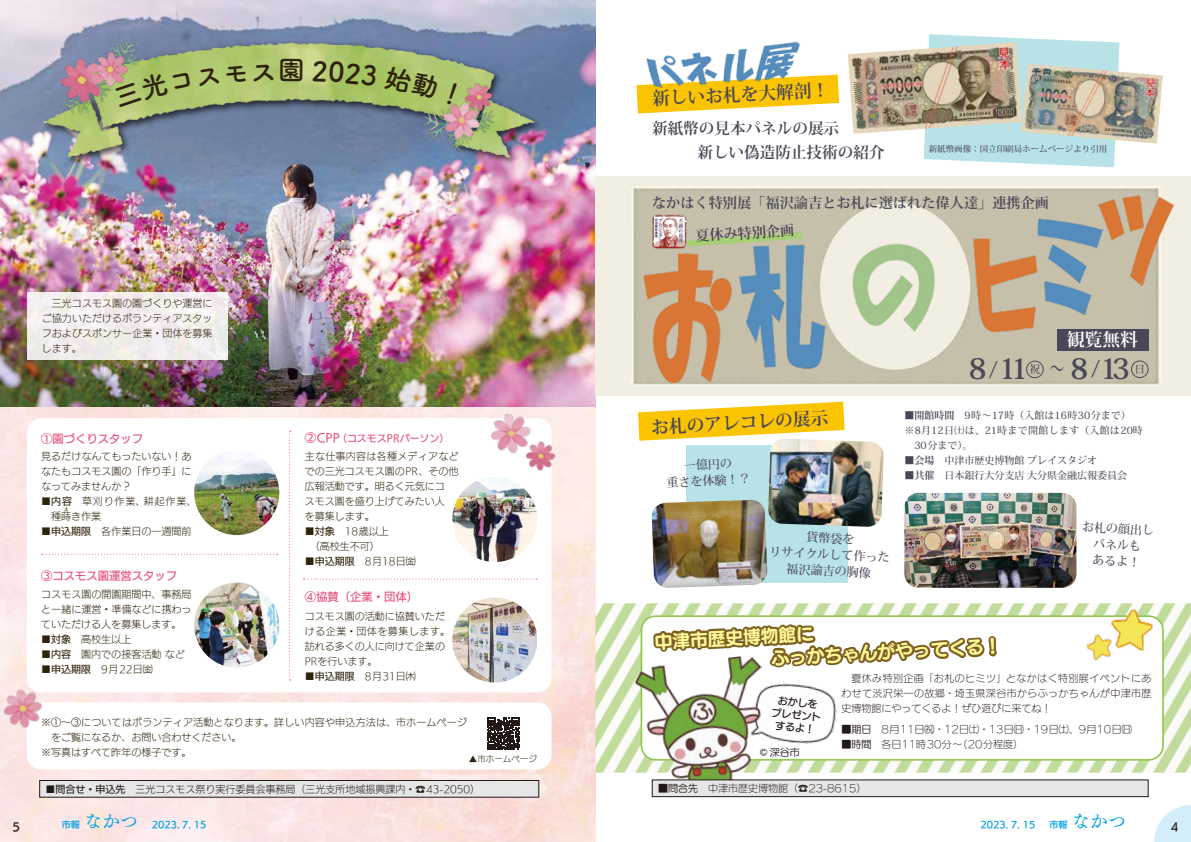
<style>
.page{position:relative;width:1191px;height:842px;background:#fff}
.page>*{position:absolute;margin:0;border:0;box-sizing:border-box;transform-origin:0 0}
.t1{font:700 28.3px "Koz Min Pr 6 N";color:#4b4758}
.t2{font:26.9px "Tsuku A Rd Gothic Std B";color:#2f220a}
.t3{font:500 22px "Koz Min Pr 6 N";color:#4b4758}
.t4{font:18px "UD Mincho Pr 6 M";color:#00a0e9}
.t5{font:17.7px "UD Marugo Large Pr 6 N B";color:#fff899}
.t6{font:700 17.7px "Koz Min Pr 6 N";color:#4b4758}
.t7{font:700 17.7px "Koz Min Pr 6 N";color:#fff}
.t8{font:700 15.6px "Koz Min Pr 6 N";color:#4b4758}
.t9{font:700 14.2px "Koz Min Pr 6 N";color:#4b4758}
.t10{font:500 12px/16.3px "Koz Min Pr 6 N";color:#4b4758;text-align:center}
.t11{font:11.3px "UD Kakugo Large Pr 6 N M";color:#e84b77}
.t12{font:11px "UD Kakugo Large Pr 6 DB";color:#221815}
.t13{font:500 10.6px "Koz Min Pr 6 N";color:#4b4758}
.t14{font:10px/15px "UD Kakugo Large Pr 6 N L";color:#2f220a}
.t15{font:10px/15px "UD Marugo Large Pr 6 N L";color:#221815;text-align:justify}
.t16{font:500 10px "Koz Min Pr 6 N";color:#4b4758}
.t17{font:10px "UD Kakugo Large Pr 6 N L";color:#221815}
.t18{font:10px "UD Marugo Large Pr 6 N L";letter-spacing:.025em;color:#221815}
.t19{font:500 10px "Koz Min Pr 6 N";letter-spacing:.03em;color:#4b4758}
.t20{font:10px/15px "UD Kakugo Large Pr 6 N L";letter-spacing:.085em;color:#2f220a}
.t21{font:10px/12.8px "UD Marugo Large Pr 6 N DB";color:#221815;text-align:center}
.t22{font:10px "UD Marugo Large Pr 6 N M";color:#221815}
.t23{font:9.9px "UD Kakugo Large Pr 6 N M";color:#e84b77}
.t24{font:9px "UD Kakugo Large Pr 6 DB";color:#00a0e9}
.t25{font:500 8.5px "Koz Min Pr 6 N";color:#4b4758}
.t26{font:8.5px "UD Kakugo Large Pr 6 N L";color:#2f220a}
.t27{font:4.5px "UD Kakugo Large Pr 6 N R";color:#2f220a}
.s1{font-family:"UD Kakugo Large Pr 6 N M"}
.s2{font-family:"Koz Min Pro";font-weight:400}
.s3{font-weight:700}
.s4{font-family:"UD Marugo Large Pr 6 N M"}
.s5{font-family:"UD Mincho Pr 6 M";font-size:18px}
.s6{font-family:"UD Kakugo Large Pr 6 DB";font-size:9px}
</style>
<div class="page">
<img style="left:0;top:0;width:595px;height:842px">
<img style="left:595px;top:603px;width:56px;height:170px">
<img style="left:1148px;top:603px;width:43px;height:170px">
<img style="left:595px;top:177px;width:596px;height:219px">
<div style="left:686px;top:445px;width:161px;height:138px;background:#b7e2e8"></div>
<svg style="left:923px;top:34px;width:196px;height:133px"></svg>
<img style="left:37px;top:26px;width:507px;height:143px">
<img style="left:44px;top:32px;width:496px;height:127px">
<img style="left:37px;top:31px;width:118px;height:95px">
<img style="left:411px;top:79px;width:93px;height:87px">
<img style="left:459px;top:76px;width:41px;height:41px">
<div style="left:27px;top:418px;width:524px;height:274px;background:#fff;border-radius:14px"></div>
<div style="left:27px;top:702px;width:524px;height:67px;background:#fff;border-radius:14px"></div>
<img style="left:0;top:680px;width:52px;height:56px">
<img style="left:481px;top:403px;width:60px;height:51px">
<img style="left:519px;top:434px;width:44px;height:43px">
<img style="left:194px;top:450px;width:85px;height:85px;border-radius:43px">
<img style="left:194px;top:583px;width:85px;height:85px;border-radius:43px">
<img style="left:452px;top:477px;width:85px;height:85px;border-radius:43px">
<img style="left:452px;top:597px;width:85px;height:85px">
<img style="left:1148px;top:603px;width:14px;height:53px">
<img style="left:633px;top:654px;width:18px;height:119px">
<img style="left:651px;top:214px;width:35px;height:35px">
<img style="left:635px;top:254px;width:104px;height:128px">
<img style="left:734px;top:245px;width:102px;height:125px">
<img style="left:842px;top:241px;width:102px;height:94px">
<img style="left:970px;top:239px;width:74px;height:92px">
<img style="left:1030px;top:218px;width:74px;height:96px">
<img style="left:1097px;top:195px;width:77px;height:91px">
<img style="left:848px;top:42px;width:174px;height:92px">
<img style="left:1021px;top:64px;width:141px;height:80px">
<img style="left:769px;top:440px;width:115px;height:25px">
<svg style="left:687px;top:232px;width:115px;height:14px;background:#b7c692"></svg>
<div style="left:27px;top:292px;width:200px;height:68px;background:#f3eeed"></div>
<div style="left:40px;top:780px;width:499px;height:17px;background:#e6e6e6"></div>
<div style="left:40px;top:780px;width:499px;height:17px;border:1px solid #221815"></div>
<svg style="left:289px;top:431px;width:1px;height:249px"></svg>
<svg style="left:42px;top:554px;width:236px;height:1px"></svg>
<svg style="left:303px;top:578px;width:234px;height:1px"></svg>
<img style="left:651px;top:465px;width:497px;height:333px">
<svg style="left:636px;top:75px;width:203px;height:38px"></svg>
<img style="left:636px;top:41px;width:169px;height:52px">
<div style="left:1026px;top:361px;width:17px;height:17px;border:1px solid #4b4758;border-radius:50%"></div>
<div style="left:1131px;top:361px;width:17px;height:17px;border:1px solid #4b4758;border-radius:50%"></div>
<div style="left:1057px;top:329px;width:91px;height:22px;background:#4b4758"></div>
<svg style="left:638px;top:402px;width:206px;height:39px"></svg>
<svg style="left:1154px;top:805px;width:37px;height:37px"></svg>
<svg style="left:487px;top:718px;width:32px;height:32px"></svg>
<svg style="left:114px;top:71px;width:77px;height:36px;background:#afc56f"></svg>
<svg style="left:197px;top:68px;width:23px;height:19px"></svg>
<svg style="left:226px;top:64px;width:48px;height:19px"></svg>
<svg style="left:313px;top:60px;width:64px;height:27px;background:#aec76b"></svg>
<svg style="left:384px;top:66px;width:55px;height:34px;background:#abc668"></svg>
<svg style="left:447px;top:82px;width:10px;height:23px"></svg>
<h2 class="t2" style="left:278px;top:49px;width:29px">園</h2>
<p class="t14" style="left:42px;top:296px;width:172px;text-align:justify">　三光コスモス園の園づくりや運営にご協力いただけるボランティアスタッフおよびスポンサー企業・団体を募集します。</p>
<p class="t11" style="left:41px;top:432px;width:104px">①園づくりスタッフ</p>
<p class="t11" style="left:305px;top:432px;width:36px">②CPP</p>
<p class="t23" style="left:337px;top:433px;width:114px">（コスモスPRパーソン）</p>
<p class="t14" style="left:41px;top:449px;width:152px;text-align:justify">見るだけなんてもったいない！あなたもコスモス園の「作り手」になってみませんか？</p>
<p class="t20" style="left:41px;top:494px;width:157px"><span class="s1">■内容</span>　草刈り作業、耕起作業、　種蒔き作業</p>
<p class="t14" style="left:41px;top:524px;width:152px"><span class="s1">■申込期限</span>　各作業日の一週間前</p>
<p class="t27" style="left:64px;top:507px;width:6px">ま</p>
<p class="t11" style="left:41px;top:570px;width:138px">③コスモス園運営スタッフ</p>
<p class="t14" style="left:41px;top:587px;width:152px;text-align:justify">コスモス園の開園期間中、事務局と一緒に運営・準備などに携わっていただける人を募集します。</p>
<p class="t14" style="left:41px;top:632px;width:91px"><span class="s1">■対象</span>　高校生以上</p>
<p class="t14" style="left:41px;top:647px;width:145px"><span class="s1">■内容</span>　園内での接客活動 など</p>
<p class="t14" style="left:41px;top:662px;width:113px"><span class="s1">■申込期限</span> 9月22日㈮</p>
<p class="t14" style="left:305px;top:449px;width:155px">主な仕事内容は各種メディアなどでの三光コスモス園のPR、その他広報活動です。明るく元気にコ<br>スモス園を盛り上げてみたい人<br>を募集します。</p>
<p class="t14" style="left:305px;top:524px;width:85px"><span class="s1">■対象</span>　18歳以上　（高校生不可）</p>
<p class="t14" style="left:305px;top:554px;width:113px"><span class="s1">■申込期限</span> 8月18日㈮</p>
<p class="t11" style="left:305px;top:590px;width:115px">④協賛（企業・団体）</p>
<p class="t14" style="left:305px;top:609px;width:147px">コスモス園の活動に協賛いただける企業・団体を募集します。訪れる多くの人に向けて企業の<br>PRを行います。</p>
<p class="t14" style="left:305px;top:669px;width:113px"><span class="s1">■申込期限</span> 8月31日㈭</p>
<p class="t14" style="left:41px;top:715px;width:427px">※①～③についてはボランティア活動となります。詳しい内容や申込方法は、市ホームページ　をご覧になるか、お問い合わせください。<br>※写真はすべて昨年の様子です。</p>
<p class="t26" style="left:469px;top:754px;width:70px">▲市ホームページ</p>
<p class="t17" style="left:45px;top:783px;width:436px"><span class="s1">■問合せ・申込先</span>　三光コスモス祭り実行委員会事務局（三光支所地域振興課内・☎43-2050）</p>
<h3 class="t6" style="left:651px;top:89px;width:179px;rotate:-3deg">新しいお札を大解剖！</h3>
<h3 class="t8" style="left:652px;top:120px;width:189px">新紙幣の見本パネルの展示</h3>
<h3 class="t8" style="left:697px;top:144px;width:189px">新しい偽造防止技術の紹介</h3>
<p class="t25" style="left:928px;top:144px;width:180px">新紙幣画像：国立印刷局ホームページより引用</p>
<h3 class="t9" style="left:652px;top:195px;width:398px">なかはく特別展「福沢諭吉とお札に選ばれた偉人達」連携企画</h3>
<h3 class="t9" style="left:695px;top:228px;width:101px;rotate:-4deg">夏休み特別企画</h3>
<h3 class="t7" style="left:1067px;top:330px;width:72px">観覧無料</h3>
<h3 class="t6" style="left:650px;top:417px;width:179px;rotate:-3deg">お札のアレコレの展示</h3>
<p class="t10" style="left:665px;top:459px;width:86px;rotate:-3deg">一億円の<br>重さを体験！？</p>
<p class="t10" style="left:770px;top:527px;width:122px;rotate:3deg">貨幣袋を<br>リサイクルして作った福沢諭吉の胸像</p>
<h1 class="t1" style="left:969px;top:353px;width:61px">8 11</h1>
<p class="t13" style="left:1029px;top:364px;width:12px">祝</p>
<h1 class="t1" style="left:1049px;top:353px;width:82px"><span class="s2">～</span>813</h1>
<p class="t13" style="left:1134px;top:363px;width:12px">日</p>
<h3 class="t3" style="left:988px;top:357px;width:11px">/</h3>
<h3 class="t3" style="left:1090px;top:357px;width:11px">/</h3>
<p class="t16" style="left:904px;top:410px;width:228px"><span class="s3">■開館時間</span> 9時～17時（入館は16時30分まで）</p>
<p class="t19" style="left:904px;top:425px;width:240px">※8月12日㈯は、21時まで開館します（入館は20時</p>
<p class="t16" style="left:914px;top:440px;width:59px">30分まで）。</p>
<p class="t16" style="left:904px;top:455px;width:194px"><span class="s3">■会場</span>　中津市歴史博物館 プレイスタジオ</p>
<p class="t16" style="left:904px;top:470px;width:224px"><span class="s3">■共催</span>　日本銀行大分支店 大分県金融広報委員会</p>
<p class="t10" style="left:1082px;top:519px;width:74px;rotate:3deg">お札の顔出しパネルも<br>あるよ！</p>
<h3 class="t5" style="left:654px;top:632px;width:161px;rotate:-3deg">中津市歴史博物館に</h3>
<h3 class="t5" style="left:771px;top:648px;width:232px;rotate:-3deg">ふっかちゃんがやってくる！</h3>
<p class="t21" style="left:773px;top:694px;width:51px;rotate:6deg">おかしをプレゼントするよ！</p>
<p class="t22" style="left:759px;top:747px;width:42px">© 深谷市</p>
<p class="t15" style="left:841px;top:671px;width:311px">　夏休み特別企画「お札のヒミツ」となかはく特別展イベントにあわせて渋沢栄一の故郷・埼玉県深谷市からふっかちゃんが中津市歴史博物館にやってくるよ！ぜひ遊びに来てね！</p>
<p class="t18" style="left:841px;top:723px;width:292px"><span class="s4">■期日</span> 8月11日㈷・12日㈯・13日㈰・19日㈯、9月10日㈰</p>
<p class="t15" style="left:841px;top:737px;width:183px"><span class="s4">■時間</span>　各日11時30分～（20分程度）</p>
<p class="t15" style="left:658px;top:781px;width:210px"><span class="s4">■問合先　</span>中津市歴史博物館（☎23-8615）</p>
<p class="t12" style="left:13px;top:821px;width:9px">5</p>
<p class="t24" style="left:62px;top:819px;width:146px">市報<span class="s5">なかつ</span> 2023. 7. 15</p>
<p class="t24" style="left:980px;top:819px;width:56px">2023. 7. 15</p>
<h3 class="t4" style="left:1049px;top:805px;width:78px"><span class="s6">市報</span>なかつ</h3>
<p class="t12" style="left:1170px;top:821px;width:9px">4</p>
</div>
